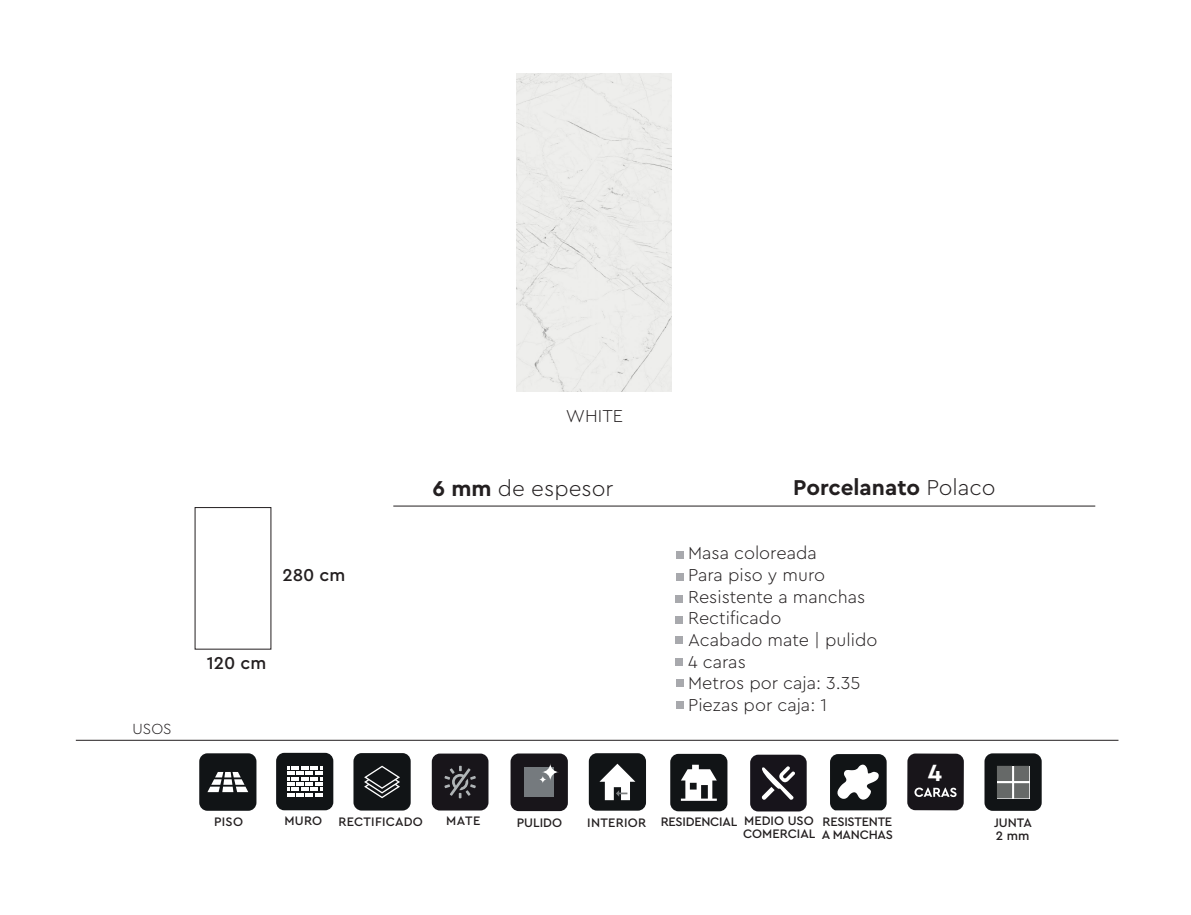
<style>
.page{position:relative;width:1191px;height:915px;background:#fff}
.page>*{position:absolute;margin:0;border:0;box-sizing:border-box;transform-origin:0 0}
.t1{font:700 24.6px "Cera Pro";color:#fff}
.t2{font:700 22.5px "Cera Pro";color:#231f20}
.t3{font:300 22.5px "Cera Pro";color:#231f20}
.t4{font:300 18px/21.6px "Cera Pro";color:#231f20}
.t5{font:500 18px "Cera Pro";color:#231f20}
.t6{font:300 15.45px "Cera Pro";color:#231f20}
.t7{font:500 12.9px/13px "Cera Pro";color:#231f20}
.t8{font:500 12.9px/12.9px "Cera Pro";letter-spacing:-.02em;color:#231f20}
.t9{font:500 12.9px "Cera Pro";letter-spacing:.02em;color:#231f20}
.s1{font-weight:700}
.s2{font-weight:300}
</style>
<div class="page">
<hr style="left:76px;top:739px;width:1042px;height:1px;background:#231f20">
<div style="left:276px;top:752px;width:57px;height:58px;background:#111416;border-radius:8px"></div>
<svg style="left:287px;top:766px;width:36px;height:30px"></svg>
<div style="left:589px;top:753px;width:57px;height:57px;background:#111416;border-radius:8px"></div>
<svg style="left:599px;top:763px;width:36px;height:36px"></svg>
<div style="left:199px;top:753px;width:57px;height:57px;background:#111416;border-radius:8px"></div>
<svg style="left:208px;top:772px;width:40px;height:19px"></svg>
<div style="left:353px;top:752px;width:58px;height:58px;background:#111416;border-radius:8px"></div>
<svg style="left:364px;top:765px;width:36px;height:33px"></svg>
<div style="left:432px;top:753px;width:56px;height:57px;background:#18151a;border-radius:8px"></div>
<svg style="left:444px;top:765px;width:32px;height:33px"></svg>
<div style="left:670px;top:753px;width:57px;height:58px;background:#111416;border-radius:8px"></div>
<svg style="left:681px;top:764px;width:36px;height:36px"></svg>
<div style="left:984px;top:753px;width:57px;height:57px;background:#111416;border-radius:8px"></div>
<div style="left:997px;top:765px;width:32px;height:33px;background:linear-gradient(to right,#f9f9f9,#f9f9f9)"></div>
<div style="left:1014px;top:782px;width:15px;height:16px;background:#666968"></div>
<div style="left:1014px;top:765px;width:15px;height:15px;background:#666968"></div>
<div style="left:997px;top:765px;width:15px;height:15px;background:#666968"></div>
<div style="left:997px;top:782px;width:15px;height:16px;background:#666968"></div>
<div style="left:907px;top:753px;width:57px;height:57px;background:#18151a;border-radius:8px"></div>
<svg style="left:914px;top:787px;width:42px;height:9px"></svg>
<svg style="left:830px;top:754px;width:56px;height:56px"></svg>
<div style="left:510px;top:753px;width:58px;height:57px;background:#18151a;border-radius:8px"></div>
<div style="left:524px;top:767px;width:30px;height:29px;background:#757a7e"></div>
<svg style="left:541px;top:763px;width:18px;height:17px"></svg>
<svg style="left:539px;top:775px;width:8px;height:8px"></svg>
<div style="left:750px;top:754px;width:56px;height:57px;background:#17141b;border-radius:8px"></div>
<svg style="left:761px;top:766px;width:34px;height:34px"></svg>
<div style="left:677px;top:551px;width:7px;height:7px;background:#a8a9ad"></div>
<div style="left:677px;top:573px;width:7px;height:7px;background:#a8a9ad"></div>
<div style="left:675px;top:595px;width:7px;height:7px;background:#a8a9ad"></div>
<div style="left:675px;top:616px;width:7px;height:7px;background:#a8a9ad"></div>
<div style="left:675px;top:636px;width:7px;height:7px;background:#a8a9ad"></div>
<div style="left:675px;top:657px;width:7px;height:7px;background:#a8a9ad"></div>
<div style="left:677px;top:679px;width:7px;height:7px;background:#a8a9ad"></div>
<div style="left:677px;top:701px;width:7px;height:7px;background:#a8a9ad"></div>
<div style="left:516px;top:73px;width:156px;height:318px;background:#ededeb"></div>
<hr style="left:393px;top:505px;width:702px;height:1px;background:#231f20">
<p class="t6" style="left:133px;top:718px;width:41px">USOS</p>
<p class="t4" style="left:566px;top:404px;width:59px">WHITE</p>
<p class="t5" style="left:282px;top:563px;width:64px">280 cm</p>
<p class="t5" style="left:207px;top:651px;width:61px">120 cm</p>
<p class="t3" style="left:432px;top:473px;width:182px"><span class="s1">6 mm</span> de espesor</p>
<p class="t2" style="left:793px;top:472px;width:204px">Porcelanato <span class="s2">Polaco</span></p>
<p class="t4" style="left:688px;top:541px;width:191px">Masa coloreada<br>Para piso y muro<br>Resistente a manchas<br>Rectificado<br>Acabado mate | pulido<br>4 caras<br>Metros por caja: 3.35<br>Piezas por caja: 1</p>
<h1 class="t1" style="left:928px;top:755px;width:16px">4</h1>
<p class="t7" style="left:214px;top:814px;width:30px">PISO</p>
<p class="t9" style="left:284px;top:812px;width:140px">MURO RECTIFICADO</p>
<p class="t7" style="left:446px;top:813px;width:36px">MATE</p>
<p class="t8" style="left:587px;top:814px;width:151px">INTERIOR RESIDENCIAL</p>
<p class="t7" style="left:994px;top:815px;width:39px">JUNTA<br>2 mm</p>
<p class="t7" style="left:516px;top:814px;width:47px">PULIDO</p>
<p class="t7" style="left:743px;top:813px;width:74px">MEDIO USO<br>COMERCIAL</p>
<p class="t8" style="left:821px;top:814px;width:73px">RESISTENTE<br>A MANCHAS</p>
</div>
